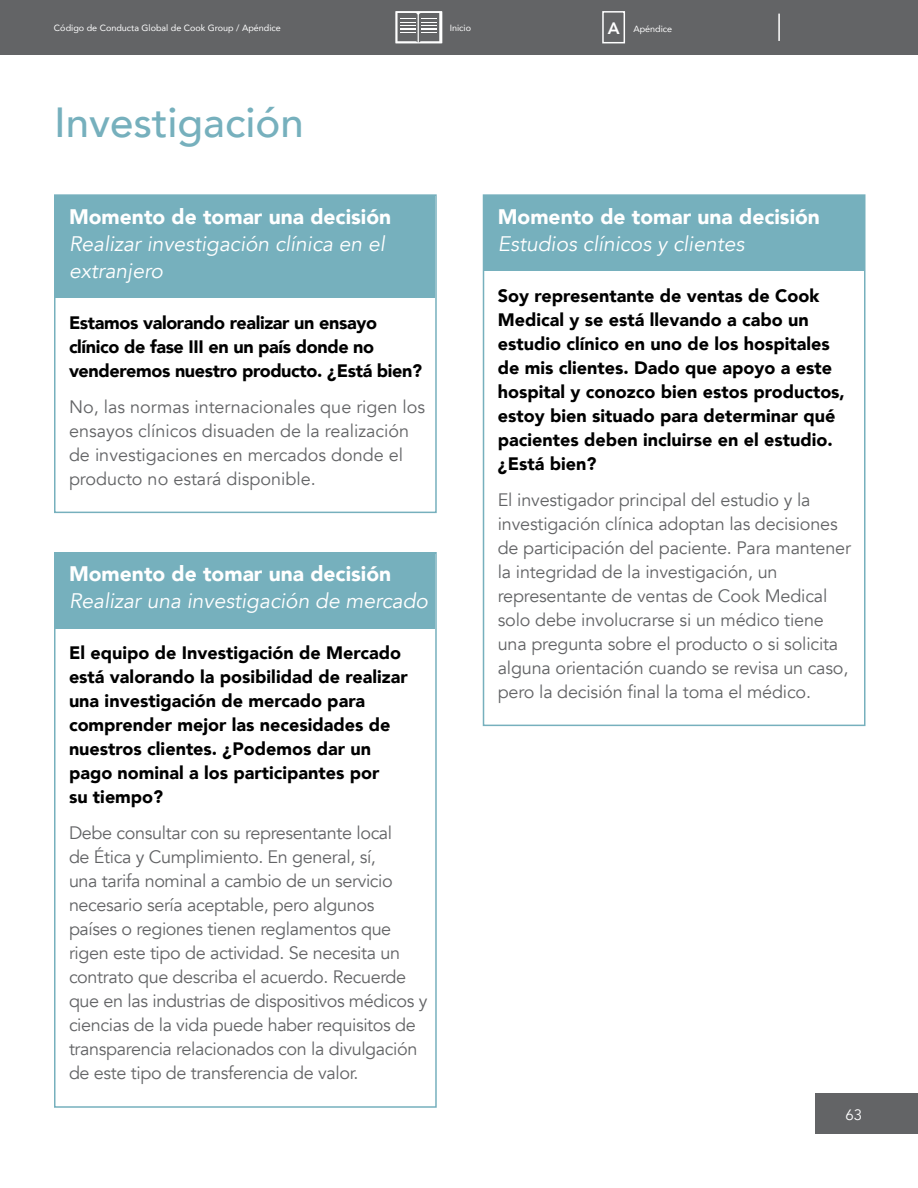
<style>
.page{position:relative;width:918px;height:1188px;background:#fff}
.page>*{position:absolute;margin:0;border:0;box-sizing:border-box;transform-origin:0 0}
.t1{font:500 42px "Avenir";color:#76b0bd}
.t2{font:italic 21px/27px "Avenir";color:#fff}
.t3{font:900 21px "Avenir";color:#fff}
.t4{font:18px/24px "Avenir";letter-spacing:-.01em;color:#636466}
.t5{font:900 18px/24px "Avenir";color:#000}
.t6{font:900 18px/24px "Avenir";letter-spacing:-.02em;color:#000}
.t7{font:15px "Avenir";color:#fff}
.t8{font:9px "Avenir";color:#fff}
.s1{font-weight:800;font-size:16.5px}
</style>
<div class="page">
<div style="left:56px;top:196px;width:379px;height:102px;background:#76b0bd"></div>
<div style="left:54px;top:194px;width:383px;height:319px;border:2px solid #76b0bd"></div>
<div style="left:56px;top:554px;width:379px;height:75px;background:#76b0bd"></div>
<div style="left:54px;top:552px;width:383px;height:556px;border:2px solid #76b0bd"></div>
<div style="left:484px;top:196px;width:380px;height:75px;background:#76b0bd"></div>
<div style="left:483px;top:194px;width:383px;height:532px;border:2px solid #76b0bd"></div>
<div style="left:0;top:0;width:918px;height:55px;background:#636466"></div>
<hr style="left:778px;top:14px;width:2px;height:27px;background:#fff">
<svg style="left:395px;top:11px;width:47px;height:32px"></svg>
<div style="left:815px;top:1094px;width:103px;height:40px;background:#636466"></div>
<div style="left:602px;top:11px;width:23px;height:32px;background:#636466;border:2px solid #fff"></div>
<p class="t8" style="left:54px;top:21px;width:228px">Código de Conducta Global de Cook Group / Apéndice</p>
<p class="t8" style="left:608px;top:21px;width:66px"><span class="s1">A</span> Apéndice</p>
<p class="t8" style="left:450px;top:21px;width:23px">Inicio</p>
<h1 class="t1" style="left:54px;top:86px;width:251px">Investigación</h1>
<p class="t3" style="left:69px;top:198px;width:324px">Momento de tomar una decisión</p>
<p class="t2" style="left:69px;top:230px;width:317px">Realizar investigación clínica en el extranjero</p>
<p class="t6" style="left:69px;top:310px;width:355px">Estamos valorando realizar un ensayo clínico de fase III en un país donde no venderemos nuestro producto. ¿Está bien?</p>
<p class="t4" style="left:69px;top:395px;width:358px">No, las normas internacionales que rigen los ensayos clínicos disuaden de la realización de investigaciones en mercados donde el producto no estará disponible.</p>
<p class="t3" style="left:69px;top:556px;width:324px">Momento de tomar una decisión</p>
<p class="t2" style="left:69px;top:588px;width:360px">Realizar una investigación de mercado</p>
<p class="t5" style="left:69px;top:641px;width:340px">El equipo de Investigación de Mercado está valorando la posibilidad de realizar una investigación de mercado para comprender mejor las necesidades de nuestros clientes. ¿Podemos dar un pago nominal a los participantes por<br>su tiempo?</p>
<p class="t4" style="left:69px;top:821px;width:360px">Debe consultar con su representante local<br>de Ética y Cumplimiento. En general, sí,<br>una tarifa nominal a cambio de un servicio necesario sería aceptable, pero algunos<br>países o regiones tienen reglamentos que rigen este tipo de actividad. Se necesita un contrato que describa el acuerdo. Recuerde que en las industrias de dispositivos médicos y ciencias de la vida puede haber requisitos de transparencia relacionados con la divulgación de este tipo de transferencia de valor.</p>
<p class="t3" style="left:498px;top:198px;width:324px">Momento de tomar una decisión</p>
<p class="t2" style="left:498px;top:230px;width:248px">Estudios clínicos y clientes</p>
<p class="t5" style="left:498px;top:283px;width:349px">Soy representante de ventas de Cook Medical y se está llevando a cabo un estudio clínico en uno de los hospitales de mis clientes. Dado que apoyo a este hospital y conozco bien estos productos, estoy bien situado para determinar qué pacientes deben incluirse en el estudio. ¿Está bien?</p>
<p class="t4" style="left:498px;top:488px;width:355px">El investigador principal del estudio y la investigación clínica adoptan las decisiones de participación del paciente. Para mantener la integridad de la investigación, un representante de ventas de Cook Medical solo debe involucrarse si un médico tiene una pregunta sobre el producto o si solicita alguna orientación cuando se revisa un caso, pero la decisión final la toma el médico.</p>
<p class="t7" style="left:845px;top:1105px;width:18px">63</p>
</div>
